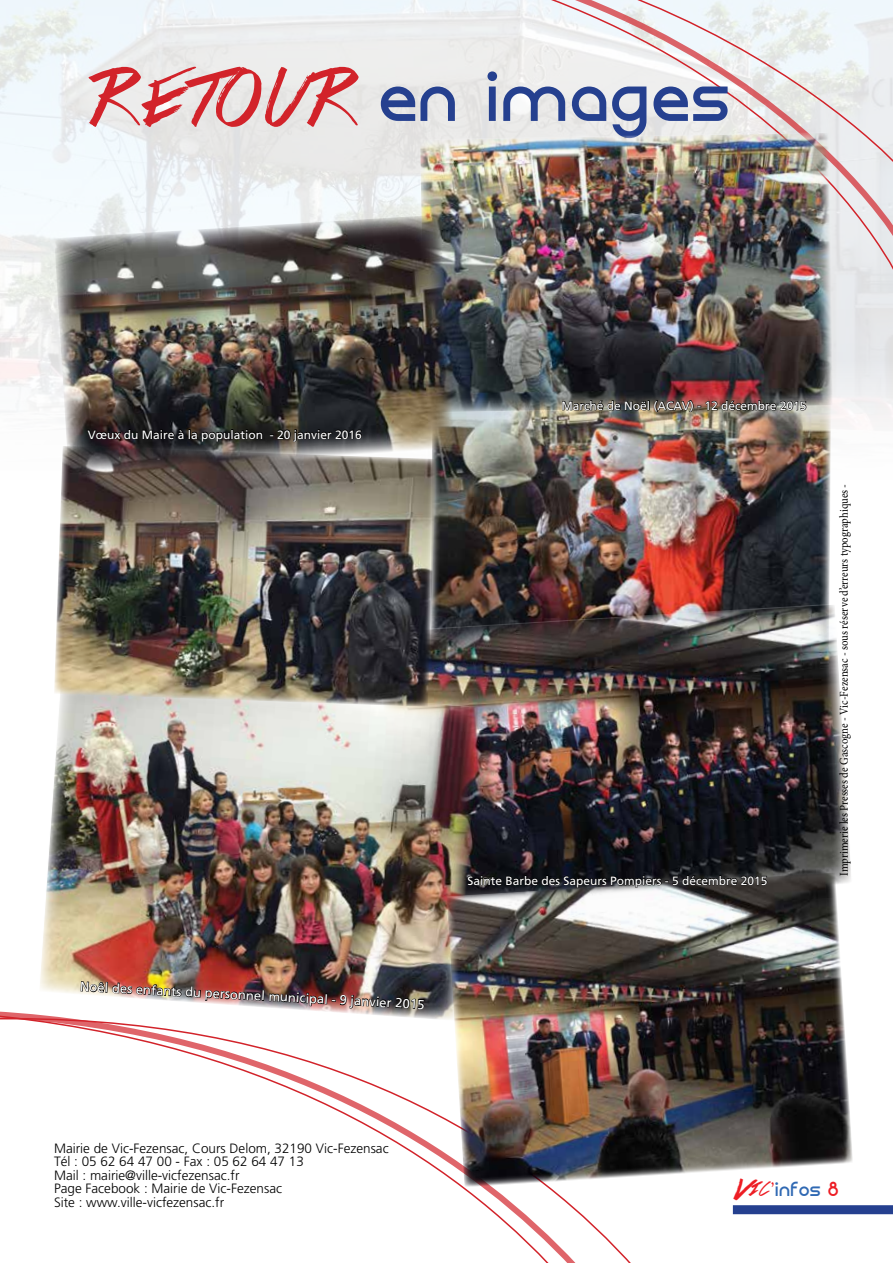
<style>
.page{position:relative;width:893px;height:1263px;background:#fff}
.page>*{position:absolute;margin:0;border:0;box-sizing:border-box;transform-origin:0 0}
.t1{font:54px "Circo";color:#25408f}
.t2{font:15px "Circo";color:#3069b3}
.t3{font:300 13.5px/13.5px "Frutiger";color:#000}
.t4{font:13.05px "Frutiger";color:#fff}
.t5{font:12px "Frutiger";color:#fff}
.t6{font:12px "Minion Pro";color:#000;scale:.89 1}
.s1{font-family:"Colors Of Autumn";font-style:italic;font-size:85.8px;color:#d2232a}
.s2{font-family:"Colors Of Autumn";font-size:21px;color:#ed1d24}
.s3{font-family:"Colors Of Autumn";font-size:18px;color:#ed1d24}
.s4{color:#ed1d24}
</style>
<div class="page">
<img style="left:437px;top:508px;width:393px;height:95px">
<img style="left:437px;top:603px;width:414px;height:269px">
<img style="left:0;top:290px;width:893px;height:218px">
<div style="left:733px;top:1205px;width:160px;height:9px;background:#25408f"></div>
<svg style="left:0;top:173px;width:893px;height:117px"></svg>
<svg style="left:0;top:0;width:893px;height:173px"></svg>
<svg style="left:0;top:1011px;width:738px;height:252px"></svg>
<img style="left:419px;top:131px;width:421px;height:283px">
<img style="left:562px;top:398px;width:245px;height:16px">
<img style="left:38px;top:676px;width:443px;height:349px">
<img style="left:80px;top:945px;width:345px;height:99px">
<img style="left:54px;top:473px;width:383px;height:234px">
<img style="left:54px;top:215px;width:401px;height:258px">
<svg style="left:87px;top:426px;width:176px;height:17px;background:#1d1a1b"></svg>
<svg style="left:270px;top:429px;width:92px;height:14px"></svg>
<img style="left:447px;top:872px;width:406px;height:316px">
<svg style="left:467px;top:875px;width:301px;height:13px;background:#1d1d20"></svg>
<h1 class="t1" style="left:96px;top:71px;width:639px"><span class="s1">RETOUR</span> EN IMAGES</h1>
<p class="t5" style="left:88px;top:427px;width:276px">Vœux du Maire à la population - 20 janvier 2016</p>
<p class="t4" style="left:81px;top:979px;width:346px;rotate:3deg">Noêl des enfants du personnel municipal - 9 janvier 2015</p>
<p class="t5" style="left:562px;top:399px;width:246px">Marché de Noël (ACAV) - 12 décembre 2015</p>
<p class="t5" style="left:467px;top:873px;width:302px">Sainte Barbe des Sapeurs Pompiers - 5 décembre 2015</p>
<p class="t6" style="left:836px;top:876px;width:442px;rotate:-90deg">Imprimerie les Presses de Gascogne - Vic-Fezensac - sous réserve d’erreurs typographiques -</p>
<p class="t3" style="left:54px;top:1141px;width:336px">Mairie de Vic-Fezensac, Cours Delom, 32190 Vic-Fezensac Tél : 05 62 64 47 00 - Fax : 05 62 64 47 13<br>Mail : mairie@ville-vicfezensac.fr<br>Page Facebook : Mairie de Vic-Fezensac<br>Site : www.ville-vicfezensac.fr</p>
<p class="t2" style="left:735px;top:1182px;width:107px"><span class="s2">Vic</span><span class="s3">’</span>INFOS <span class="s4">8</span></p>
</div>
